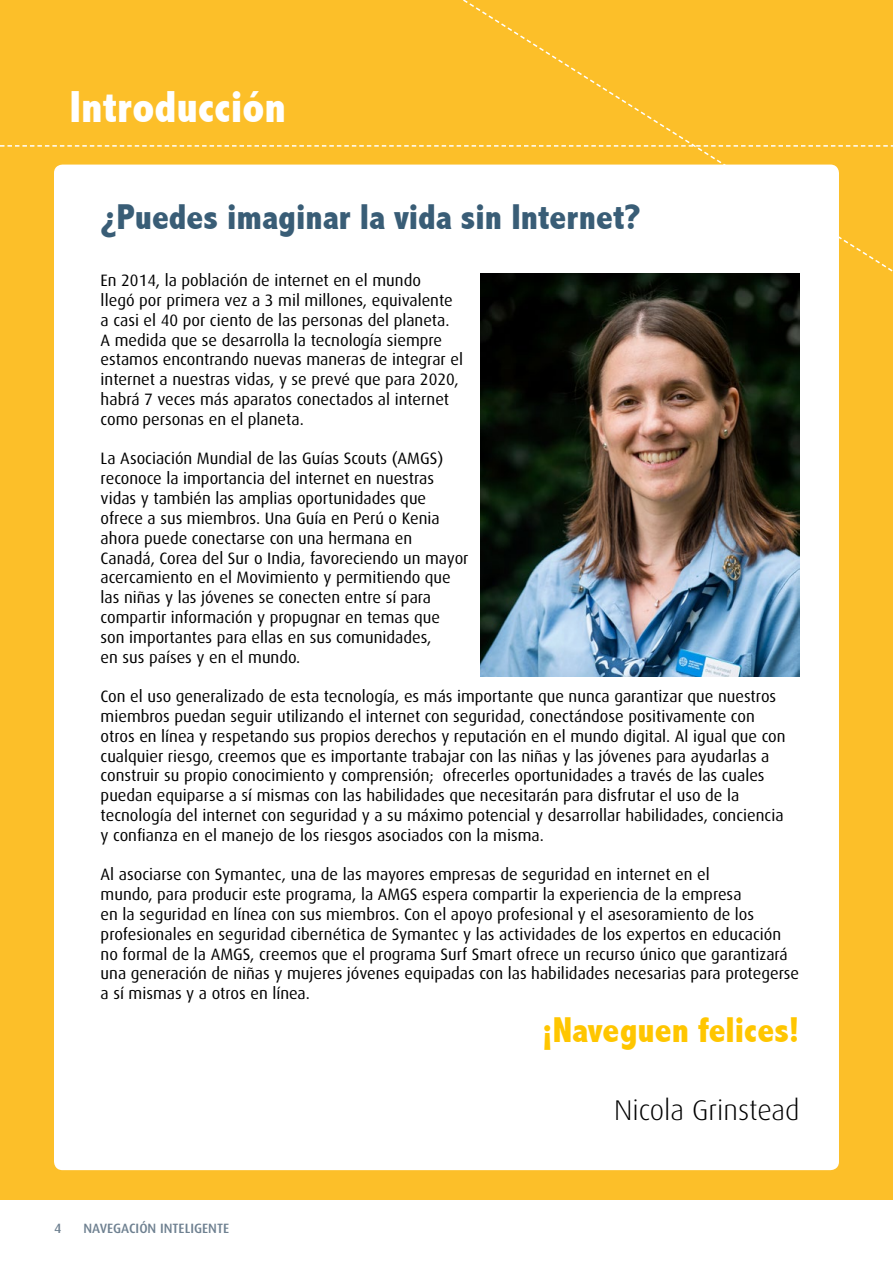
<style>
.page{position:relative;width:893px;height:1263px;background:#fff}
.page>*{position:absolute;margin:0;border:0;box-sizing:border-box;transform-origin:0 0}
.t1{font:800 condensed 45px "Abadi";color:#fff}
.t2{font:800 condensed 36px "Abadi";color:#395d76}
.t3{font:800 condensed 36px "Abadi";color:#ffc600}
.t4{font:300 28.5px "Dax";color:#000}
.t5{font:16.5px/19.8px "Dax";color:#000}
.t6{font:500 13.5px "Dax";color:#6f8191}
</style>
<div class="page">
<div style="left:0;top:0;width:893px;height:1199px;background:#fcbf29"></div>
<svg style="left:0;top:145px;width:461px;height:2px"></svg>
<svg style="left:461px;top:0;width:432px;height:272px"></svg>
<div style="left:54px;top:165px;width:785px;height:1005px;background:#fff;border-radius:9px"></div>
<img style="left:481px;top:273px;width:318px;height:403px">
<h1 class="t1" style="left:69px;top:81px;width:218px">Introducción</h1>
<h2 class="t2" style="left:101px;top:196px;width:542px">¿Puedes imaginar la vida sin Internet?</h2>
<p class="t5" style="left:101px;top:271px;width:364px">En 2014, la población de internet en el mundo<br>llegó por primera vez a 3 mil millones, equivalente a casi el 40 por ciento de las personas del planeta.<br>A medida que se desarrolla la tecnología siempre estamos encontrando nuevas maneras de integrar el internet a nuestras vidas, y se prevé que para 2020, habrá 7 veces más aparatos conectados al internet como personas en el planeta.</p>
<p class="t5" style="left:101px;top:449px;width:369px">La Asociación Mundial de las Guías Scouts (AMGS) reconoce la importancia del internet en nuestras vidas y también las amplias oportunidades que ofrece a sus miembros. Una Guía en Perú o Kenia ahora puede conectarse con una hermana en Canadá, Corea del Sur o India, favoreciendo un mayor acercamiento en el Movimiento y permitiendo que las niñas y las jóvenes se conecten entre sí para compartir información y propugnar en temas que<br>son importantes para ellas en sus comunidades,<br>en sus países y en el mundo.</p>
<p class="t5" style="left:101px;top:687px;width:686px">Con el uso generalizado de esta tecnología, es más importante que nunca garantizar que nuestros miembros puedan seguir utilizando el internet con seguridad, conectándose positivamente con otros en línea y respetando sus propios derechos y reputación en el mundo digital. Al igual que con cualquier riesgo, creemos que es importante trabajar con las niñas y las jóvenes para ayudarlas a construir su propio conocimiento y comprensión; ofrecerles oportunidades a través de las cuales puedan equiparse a sí mismas con las habilidades que necesitarán para disfrutar el uso de la tecnología del internet con seguridad y a su máximo potencial y desarrollar habilidades, conciencia y confianza en el manejo de los riesgos asociados con la misma.</p>
<p class="t5" style="left:101px;top:865px;width:700px">Al asociarse con Symantec, una de las mayores empresas de seguridad en internet en el<br>mundo, para producir este programa, la AMGS espera compartir la experiencia de la empresa<br>en la seguridad en línea con sus miembros. Con el apoyo profesional y el asesoramiento de los profesionales en seguridad cibernética de Symantec y las actividades de los expertos en educación no formal de la AMGS, creemos que el programa Surf Smart ofrece un recurso único que garantizará una generación de niñas y mujeres jóvenes equipadas con las habilidades necesarias para protegerse a sí mismas y a otros en línea.</p>
<h2 class="t3" style="left:542px;top:1009px;width:259px">¡Naveguen felices!</h2>
<p class="t6" style="left:54px;top:1221px;width:9px">4</p>
<p class="t6" style="left:83px;top:1221px;width:147px">NAVEGACIÓN INTELIGENTE</p>
<h3 class="t4" style="left:614px;top:1094px;width:187px">Nicola Grinstead</h3>
</div>
